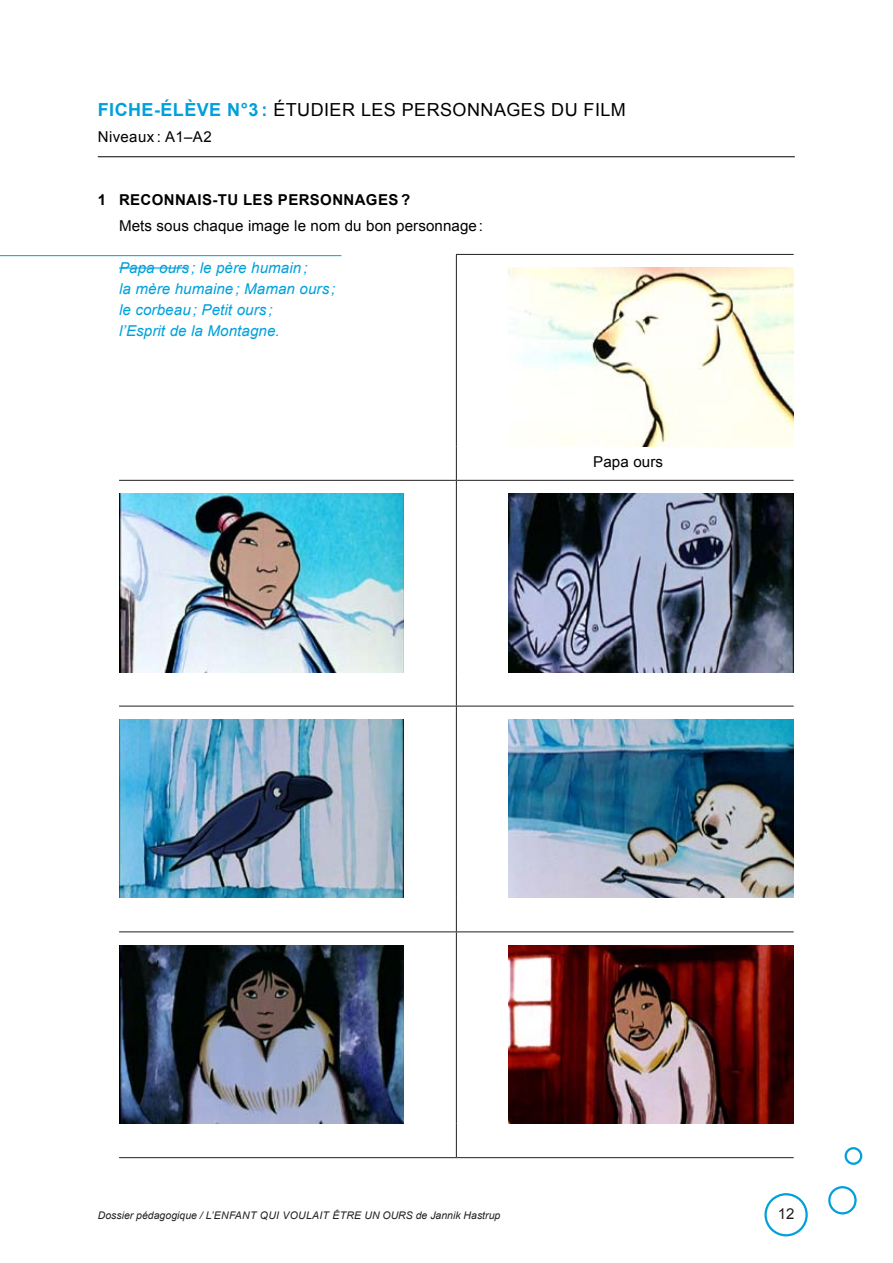
<style>
.page{position:relative;width:893px;height:1263px;background:#fff}
.page>*{position:absolute;margin:0;border:0;box-sizing:border-box;transform-origin:0 0}
.t1{font:18px "Arial";letter-spacing:.025em;color:#000}
.t2{font:700 18px "Arial";letter-spacing:.025em;color:#00a0da}
.t3{font:italic 15px/21px "Arial";letter-spacing:.005em;color:#00a0da}
.t4{font:15px "Arial";letter-spacing:.005em;color:#000}
.t5{font:700 15px "Arial";letter-spacing:.025em;color:#000}
.t6{font:15px "Arial";letter-spacing:.025em;color:#000}
.t7{font:15px "Arial";color:#231f20}
.t8{font:italic 10.5px "Arial";color:#231f20}
.s1{font-weight:700;color:#00a0da}
</style>
<div class="page">
<div style="left:764px;top:1193px;width:44px;height:43px;border:2px solid #00a0da;border-radius:50%"></div>
<div style="left:828px;top:1186px;width:29px;height:28px;border:2px solid #00a0da;border-radius:50%"></div>
<svg style="left:846px;top:1148px;width:15px;height:16px"></svg>
<div style="left:844px;top:1147px;width:18px;height:18px;border:2px solid #00a0da;border-radius:50%"></div>
<hr style="left:98px;top:156px;width:697px;height:1px;background:#000">
<hr style="left:456px;top:898px;width:1px;height:33px;background:#231f20">
<hr style="left:456px;top:1123px;width:1px;height:34px;background:#231f20">
<hr style="left:119px;top:1157px;width:337px;height:1px;background:#231f20">
<hr style="left:456px;top:1157px;width:338px;height:1px;background:#231f20">
<hr style="left:456px;top:254px;width:338px;height:1px;background:#231f20">
<hr style="left:119px;top:480px;width:337px;height:1px;background:#231f20">
<hr style="left:456px;top:480px;width:338px;height:1px;background:#231f20">
<hr style="left:119px;top:706px;width:337px;height:1px;background:#231f20">
<hr style="left:456px;top:706px;width:338px;height:1px;background:#231f20">
<hr style="left:119px;top:931px;width:337px;height:1px;background:#231f20">
<hr style="left:456px;top:931px;width:338px;height:1px;background:#231f20">
<hr style="left:456px;top:255px;width:1px;height:191px;background:#231f20">
<hr style="left:456px;top:446px;width:1px;height:34px;background:#231f20">
<hr style="left:456px;top:481px;width:1px;height:191px;background:#231f20">
<hr style="left:456px;top:672px;width:1px;height:34px;background:#231f20">
<hr style="left:456px;top:706px;width:1px;height:192px;background:#231f20">
<hr style="left:456px;top:932px;width:1px;height:191px;background:#231f20">
<hr style="left:0;top:255px;width:341px;height:1px;background:#00a0da">
<hr style="left:119px;top:267px;width:70px;height:2px;background:#00a0da">
<img style="left:509px;top:268px;width:285px;height:178px">
<img style="left:119px;top:493px;width:285px;height:179px">
<img style="left:509px;top:493px;width:285px;height:179px">
<img style="left:119px;top:719px;width:285px;height:179px">
<img style="left:509px;top:719px;width:285px;height:179px">
<img style="left:119px;top:945px;width:285px;height:179px">
<img style="left:509px;top:945px;width:285px;height:178px">
<p class="t2" style="left:98px;top:97px;width:100px">FICHE-ÉLÈVE</p>
<p class="t1" style="left:227px;top:97px;width:400px"><span class="s1">N°3 :</span> ÉTUDIER LES PERSONNAGES DU FILM</p>
<p class="t6" style="left:98px;top:127px;width:115px">Niveaux : A1–A2</p>
<p class="t5" style="left:98px;top:190px;width:314px">1 RECONNAIS-TU LES PERSONNAG ES ?</p>
<p class="t4" style="left:119px;top:216px;width:366px">Mets sous chaque image le nom du bon personnage:</p>
<p class="t3" style="left:119px;top:257px;width:218px">Papa ours ; le père humain;<br>la mère humaine; Maman ours ; le corbeau; Petit ours ;<br>l’Esprit de la Montagne.</p>
<p class="t4" style="left:593px;top:452px;width:71px">Papa ours</p>
<p class="t8" style="left:98px;top:1208px;width:404px">Dossier pédagogique / l’ENFANT QUI VOULAIT ÊTRE UN OURS de Jannik Hastrup</p>
<p class="t7" style="left:778px;top:1203px;width:18px">12</p>
</div>
